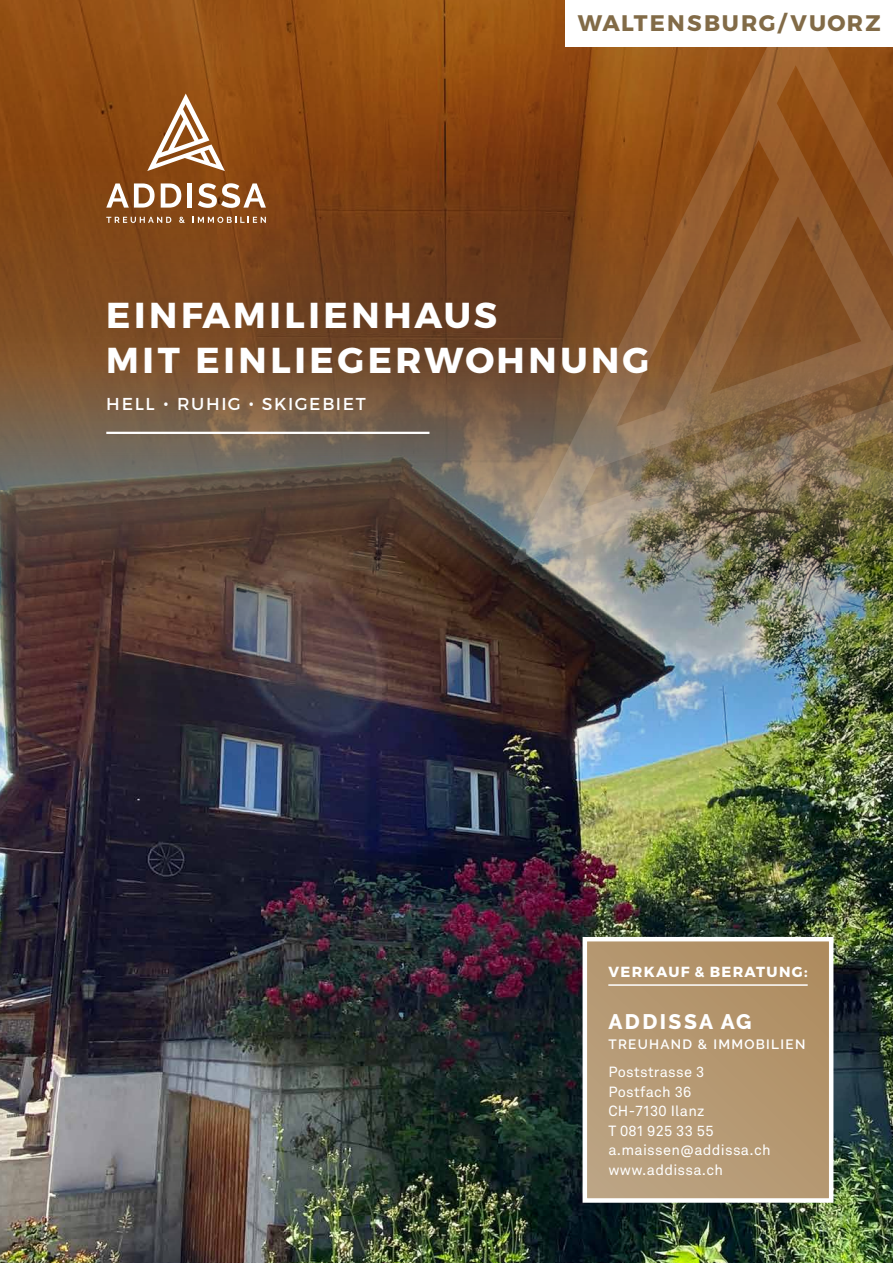
<style>
.page{position:relative;width:893px;height:1263px;background:#fff}
.page>*{position:absolute;margin:0;border:0;box-sizing:border-box;transform-origin:0 0}
.t1{font:700 36px/45px "Montserrat";letter-spacing:.1em;color:#fff}
.t2{font:700 22.5px "Montserrat";letter-spacing:.09em;color:#826b47}
.t3{font:800 21px "Raleway";letter-spacing:.115em;color:#fff}
.t4{font:17.25px "Montserrat";letter-spacing:.1em;color:#fff}
.t5{font:14.7px/19.5px "Akkurat";letter-spacing:.02em;color:#fff}
.t6{font:700 14.7px "Montserrat";letter-spacing:.095em;color:#fff}
.t7{font:600 13.5px "Raleway";letter-spacing:.1em;color:#fff}
.s1{font-size:18px}
</style>
<div class="page">
<img style="left:0;top:993px;width:893px;height:270px">
<img style="left:0;top:0;width:893px;height:993px">
<svg style="left:580px;top:935px;width:256px;height:270px;background:#b59b78"></svg>
<img style="left:510px;top:0;width:383px;height:565px">
<hr style="left:106px;top:432px;width:323px;height:2px;background:#fff">
<svg style="left:106px;top:183px;width:49px;height:25px"></svg>
<svg style="left:161px;top:183px;width:20px;height:25px"></svg>
<div style="left:187px;top:183px;width:5px;height:25px;background:#fff"></div>
<svg style="left:198px;top:183px;width:68px;height:25px"></svg>
<svg style="left:147px;top:94px;width:78px;height:77px"></svg>
<svg style="left:106px;top:217px;width:65px;height:6px"></svg>
<svg style="left:179px;top:217px;width:6px;height:6px"></svg>
<svg style="left:193px;top:217px;width:73px;height:6px"></svg>
<div style="left:566px;top:0;width:327px;height:47px;background:#fff"></div>
<h2 class="t2" style="left:578px;top:5px;width:304px">WALTENSBURG/VUORZ</h2>
<h1 class="t1" style="left:106px;top:290px;width:544px">EINFAMILIENHAUS<br>MIT EINLIEGERWOHNUNG</h1>
<p class="t4" style="left:106px;top:390px;width:261px">HELL <span class="s1">•</span> RUHIG <span class="s1">•</span> SKIGEBIET</p>
<p class="t6" style="left:608px;top:959px;width:201px">VERKAUF &amp; BERATUNG:</p>
<h3 class="t3" style="left:608px;top:1009px;width:145px">ADDISSA AG</h3>
<p class="t7" style="left:608px;top:1036px;width:199px">TREUHAND &amp; IMMOBILIEN</p>
<p class="t5" style="left:608px;top:1063px;width:164px">Poststrasse 3<br>Postfach 36<br>CH-7130 Ilanz<br>T 081 925 33 55 a.maissen@addissa.ch www.addissa.ch</p>
</div>
